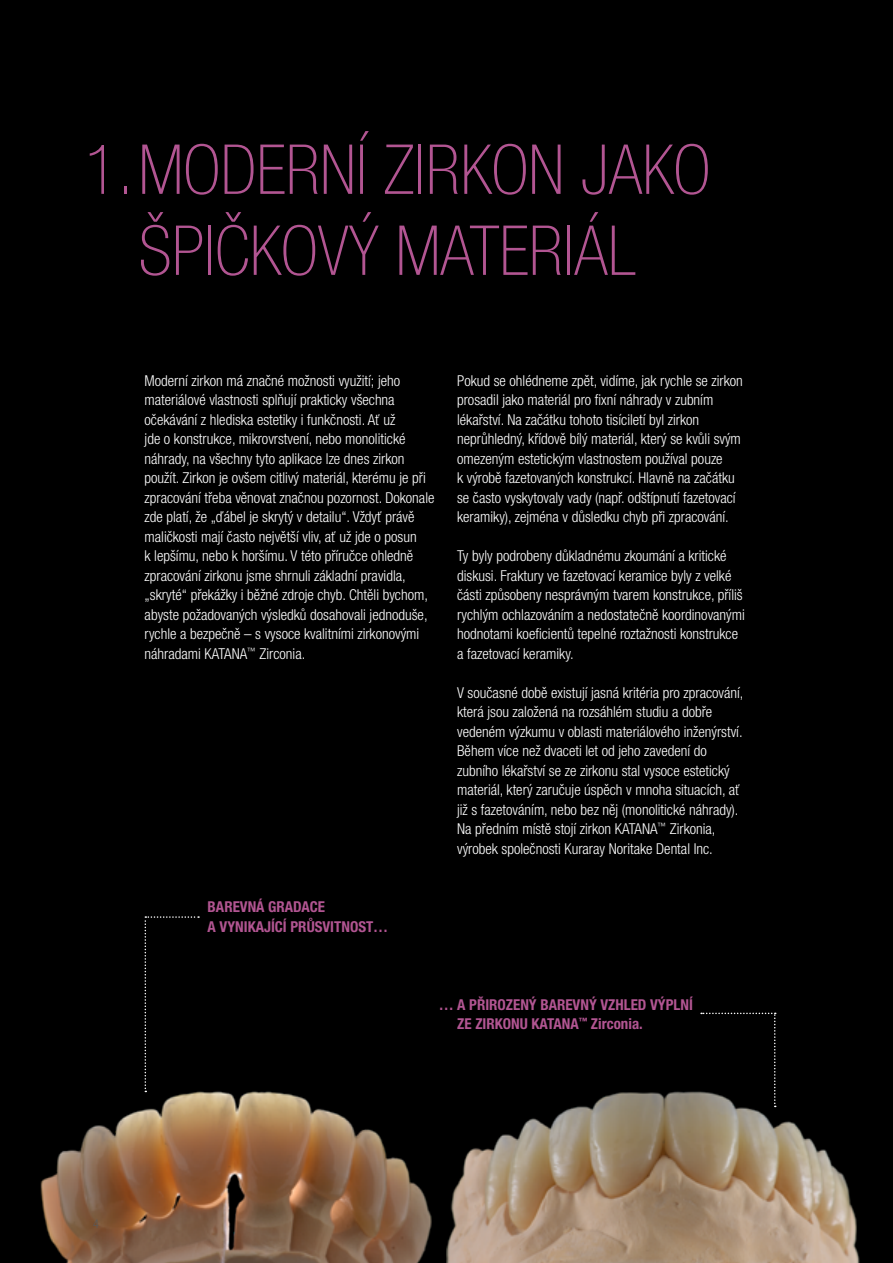
<style>
.page{position:relative;width:893px;height:1263px;background:#000}
.page>*{position:absolute;margin:0;border:0;box-sizing:border-box;transform-origin:0 0}
.t1{font:100 condensed 69px/81px "Helvetica Neue LT Pro";color:#b25592;text-align:center}
.t2{font:300 condensed 15px/19.5px "Helvetica Neue LT Pro";color:#fff}
.t3{font:700 condensed 15px/19.5px "Helvetica Neue LT Pro";color:#b25592}
.t4{font:300 condensed 12px "Helvetica Neue LT Pro";color:#58595b}
</style>
<div class="page">
<img style="left:446px;top:1091px;width:414px;height:172px">
<img style="left:40px;top:1046px;width:392px;height:217px">
<svg style="left:145px;top:916px;width:54px;height:176px"></svg>
<svg style="left:701px;top:1013px;width:75px;height:94px"></svg>
<h1 class="t1" style="left:85px;top:132px;width:627px">1.MODERNÍ ZIRKON JAKO<br>ŠPIČKOVÝ MATERIÁL</h1>
<p class="t2" style="left:145px;top:370px;width:291px">Moderní zirkon má značné možnosti využití; jeho materiálové vlastnosti splňují prakticky všechna očekávání z hlediska estetiky i funkčnosti. Ať už<br>jde o konstrukce, mikrovrstvení, nebo monolitické náhrady, na všechny tyto aplikace lze dnes zirkon použít. Zirkon je ovšem citlivý materiál, kterému je při zpracování třeba věnovat značnou pozornost. Dokonale zde platí, že „ďábel je skrytý v detailu“. Vždyť právě maličkosti mají často největší vliv, ať už jde o posun<br>k lepšímu, nebo k horšímu. V této příručce ohledně zpracování zirkonu jsme shrnuli základní pravidla, „skryté“ překážky i běžné zdroje chyb. Chtěli bychom, abyste požadovaných výsledků dosahovali jednoduše, rychle a bezpečně – s vysoce kvalitními zirkonovými náhradami KATANA<sup>™</sup> Zirconia.</p>
<p class="t3" style="left:208px;top:897px;width:182px">BAREVNÁ GRADACE<br>A VYNIKAJÍCÍ PRŮSVITNOST…</p>
<p class="t2" style="left:457px;top:370px;width:287px">Pokud se ohlédneme zpět, vidíme, jak rychle se zirkon prosadil jako materiál pro fixní náhrady v zubním lékařství. Na začátku tohoto tisíciletí byl zirkon neprůhledný, křídově bílý materiál, který se kvůli svým omezeným estetickým vlastnostem používal pouze<br>k výrobě fazetovaných konstrukcí. Hlavně na začátku se často vyskytovaly vady (např. odštípnutí fazetovací keramiky), zejména v důsledku chyb při zpracování.</p>
<p class="t2" style="left:457px;top:546px;width:289px">Ty byly podrobeny důkladnému zkoumání a kritické diskusi. Fraktury ve fazetovací keramice byly z velké části způsobeny nesprávným tvarem konstrukce, příliš rychlým ochlazováním a nedostatečně koordinovanými hodnotami koeficientů tepelné roztažnosti konstrukce a fazetovací keramiky.</p>
<p class="t2" style="left:457px;top:682px;width:288px">V současné době existují jasná kritéria pro zpracování, která jsou založená na rozsáhlém studiu a dobře vedeném výzkumu v oblasti materiálového inženýrství.<br>Během více než dvaceti let od jeho zavedení do zubního lékařství se ze zirkonu stal vysoce estetický materiál, který zaručuje úspěch v mnoha situacích, ať již s fazetováním, nebo bez něj (monolitické náhrady).<br>Na předním místě stojí zirkon KATANA<sup>™</sup> Zirkonia, výrobek společnosti Kuraray Noritake Dental Inc.</p>
<p class="t4" style="left:93px;top:1217px;width:7px">4</p>
<p class="t3" style="left:457px;top:994px;width:237px;text-indent:-19px">… A PŘIROZENÝ BAREVNÝ VZHLED VÝPLNÍ<br>ZE ZIRKONU KATANA<sup>™</sup> Zirconia.</p>
</div>
